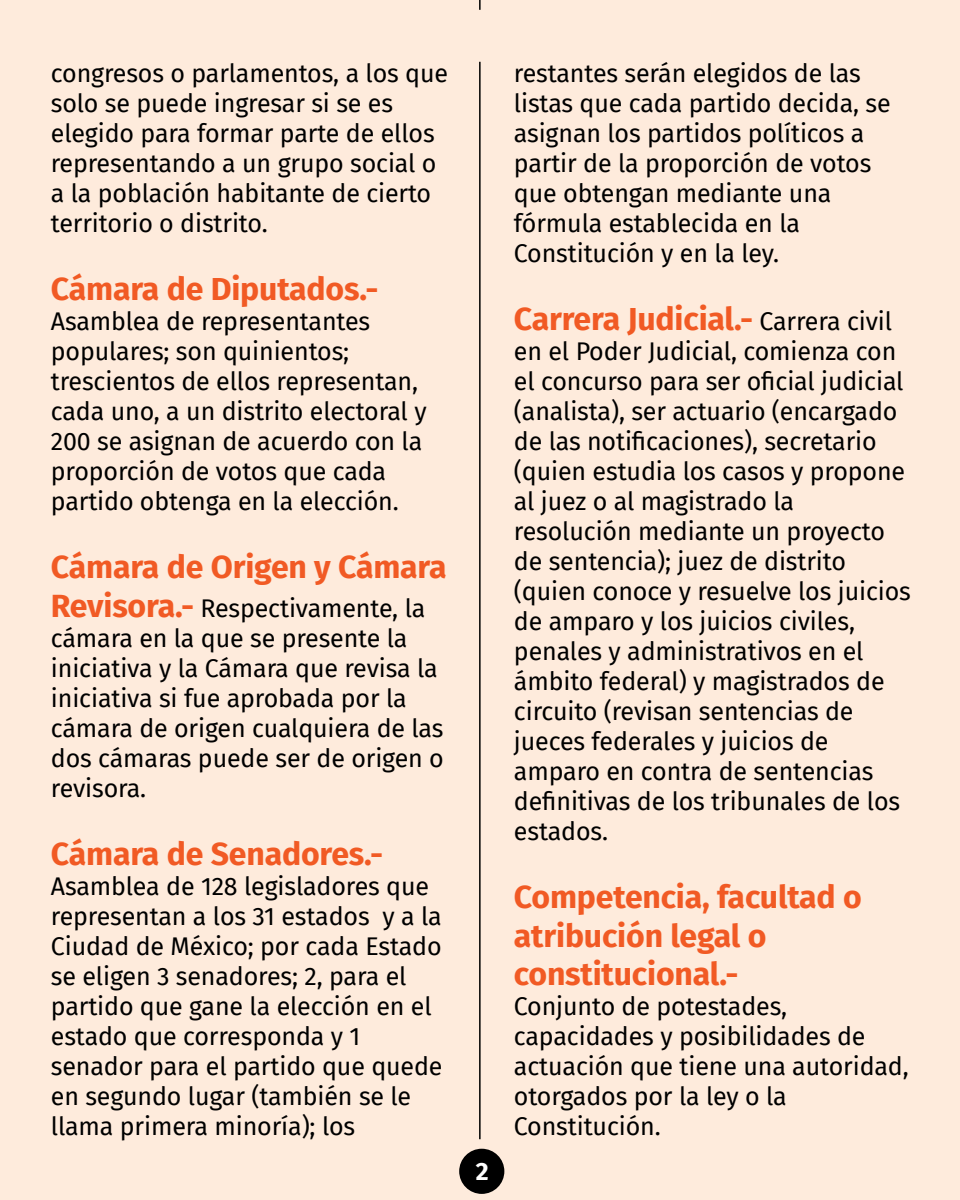
<style>
.page{position:relative;width:960px;height:1200px;background:#feebdc}
.page>*{position:absolute;margin:0;border:0;box-sizing:border-box;transform-origin:0 0}
.t1{font:700 32px/38.4px "Fira Sans";letter-spacing:-.005em;color:#f15a24}
.t2{font:25px/30px "Fira Sans";letter-spacing:-.005em;color:#000}
.t3{font:700 25px "Fira Sans";color:#fff}
.s1{font-weight:700;font-size:32px;color:#f15a24}
.s2{font-weight:400;font-size:25px;color:#000}
</style>
<div class="page">
<svg style="left:479px;top:0;width:2px;height:10px"></svg>
<hr style="left:479px;top:62px;width:2px;height:1077px;background:#000">
<div style="left:459px;top:1149px;width:45px;height:45px;background:#000;border-radius:50%"></div>
<p class="t2" style="left:51px;top:57px;width:399px">congresos o parlamentos, a los que solo se puede ingresar si se es elegido para formar parte de ellos representando a un grupo social o a la población habitante de cierto territorio o distrito.</p>
<p class="t1" style="left:51px;top:267px;width:329px">Cámara de Diputados.-</p>
<p class="t2" style="left:51px;top:306px;width:377px">Asamblea de representantes populares; son quinientos; trescientos de ellos representan, cada uno, a un distrito electoral y<br>200 se asignan de acuerdo con la proporción de votos que cada partido obtenga en la elección.</p>
<p class="t1" style="left:51px;top:546px;width:397px">Cámara de Origen y Cámara</p>
<p class="t2" style="left:51px;top:592px;width:395px"><span class="s1">Revisora.-</span> Respectivamente, la cámara en la que se presente la iniciativa y la Cámara que revisa la iniciativa si fue aprobada por la cámara de origen cualquiera de las dos cámaras puede ser de origen o revisora.</p>
<p class="t1" style="left:51px;top:833px;width:334px">Cámara de Senadores.-</p>
<p class="t2" style="left:51px;top:871px;width:393px">Asamblea de 128 legisladores que representan a los 31 estados y a la<br>Ciudad de México; por cada Estado se eligen 3 senadores; 2, para el partido que gane la elección en el estado que corresponda y 1 senador para el partido que quede en segundo lugar (también se le llama primera minoría); los</p>
<p class="t3" style="left:476px;top:1150px;width:14px">2</p>
<p class="t2" style="left:514px;top:57px;width:378px">restantes serán elegidos de las listas que cada partido decida, se asignan los partidos políticos a partir de la proporción de votos que obtengan mediante una fórmula establecida en la<br>Constitución y en la ley.</p>
<p class="t1" style="left:514px;top:297px;width:380px">Carrera Judicial.- <span class="s2">Carrera civil</span></p>
<p class="t2" style="left:514px;top:336px;width:398px">en el Poder Judicial, comienza con el concurso para ser oficial judicial (analista), ser actuario (encargado de las notificaciones), secretario (quien estudia los casos y propone al juez o al magistrado la resolución mediante un proyecto de sentencia); juez de distrito (quien conoce y resuelve los juicios de amparo y los juicios civiles, penales y administrativos en el ámbito federal) y magistrados de circuito (revisan sentencias de jueces federales y juicios de amparo en contra de sentencias definitivas de los tribunales de los estados.</p>
<p class="t1" style="left:514px;top:876px;width:349px">Competencia, facultad o atribución legal o constitucional.-</p>
<p class="t2" style="left:514px;top:991px;width:396px">Conjunto de potestades, capacidades y posibilidades de actuación que tiene una autoridad, otorgados por la ley o la<br>Constitución.</p>
</div>
